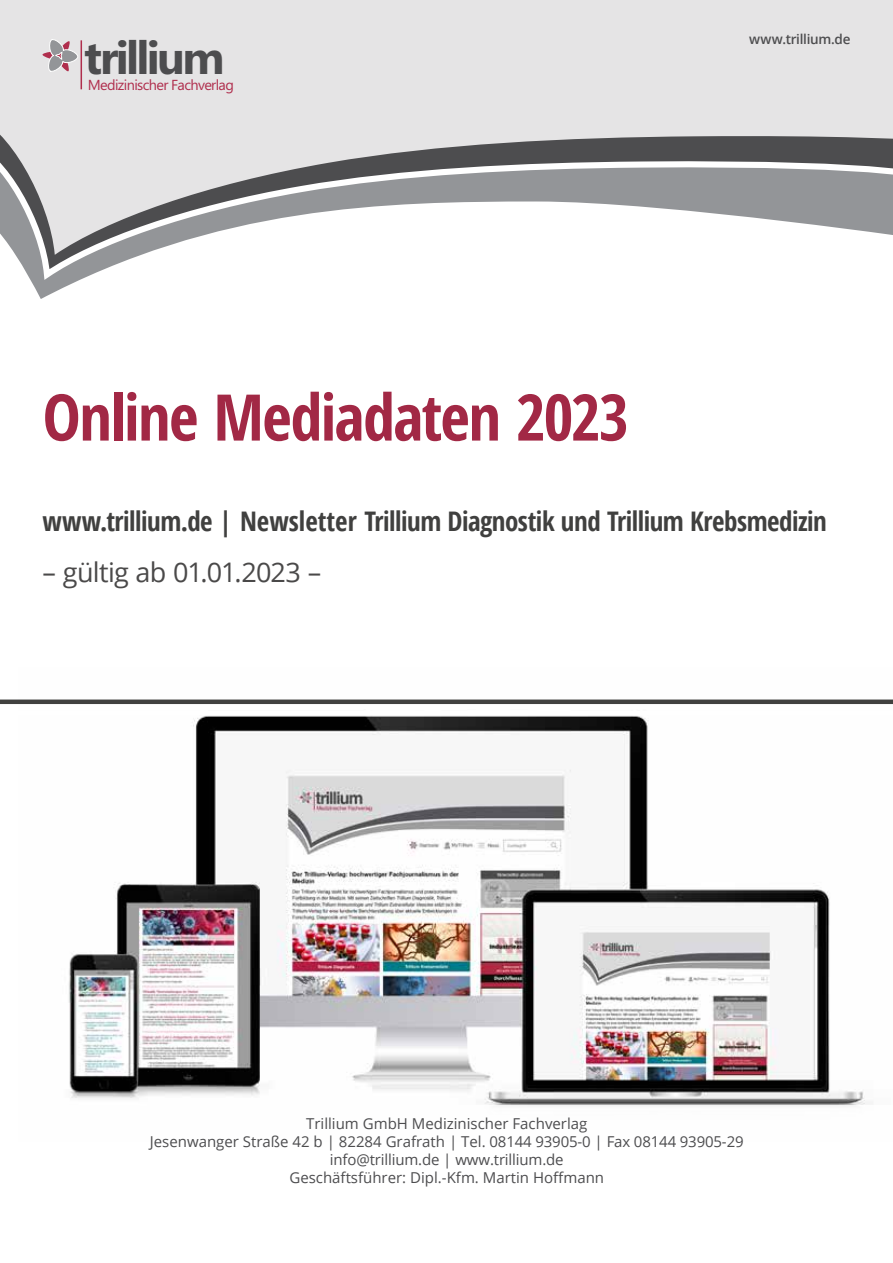
<style>
.page{position:relative;width:893px;height:1263px;background:#fff}
.page>*{position:absolute;margin:0;border:0;box-sizing:border-box;transform-origin:0 0}
.t1{font:700 condensed 64.35px "Open Sans";letter-spacing:-.025em;color:#a22845}
.t2{font:700 46.05px "Gadugi";letter-spacing:-.06em;color:#4d4d4f}
.t3{font:700 condensed 27px "Open Sans";letter-spacing:-.02em;color:#40403f}
.t4{font:27px "Open Sans";letter-spacing:-.03em;color:#4a4949}
.t5{font:15px/18px "Open Sans";color:#4d4d4f;text-align:center}
.t6{font:14.55px "Gadugi";letter-spacing:-.045em;color:#b02e4d}
.t7{font:600 13.5px "Open Sans";letter-spacing:-.02em;color:#4d4d4f}
</style>
<div class="page">
<img style="left:69px;top:715px;width:804px;height:391px">
<div style="left:0;top:699px;width:893px;height:5px;background:#41413f"></div>
<div style="left:0;top:0;width:893px;height:116px;background:#e5e4e5"></div>
<svg style="left:0;top:116px;width:893px;height:183px"></svg>
<hr style="left:81px;top:40px;width:1px;height:49px;background:#b02e4d">
<svg style="left:43px;top:35px;width:36px;height:56px;background:#d2c9cd"></svg>
<h2 class="t2" style="left:84px;top:30px;width:142px">trillium</h2>
<p class="t6" style="left:88px;top:76px;width:148px">Medizinischer Fachverlag</p>
<h1 class="t1" style="left:43px;top:372px;width:588px">Online Mediadaten 2023</h1>
<p class="t7" style="left:749px;top:30px;width:103px">www.trillium.de</p>
<h3 class="t3" style="left:43px;top:502px;width:786px">www.trillium.de | Newsletter Trillium Diagnostik und Trillium Krebsmedizin</h3>
<h3 class="t4" style="left:43px;top:554px;width:280px">– gültig ab 01.01.2023 –</h3>
<p class="t5" style="left:150px;top:1114px;width:595px">Trillium GmbH Medizinischer Fachverlag<br>Jesenwanger Straße 42 b | 82284 Grafrath | Tel. 08144 93905-0 | Fax 08144 93905-29 info@trillium.de | www.trillium.de<br>Geschäftsführer: Dipl.-Kfm. Martin Hoffmann</p>
</div>
